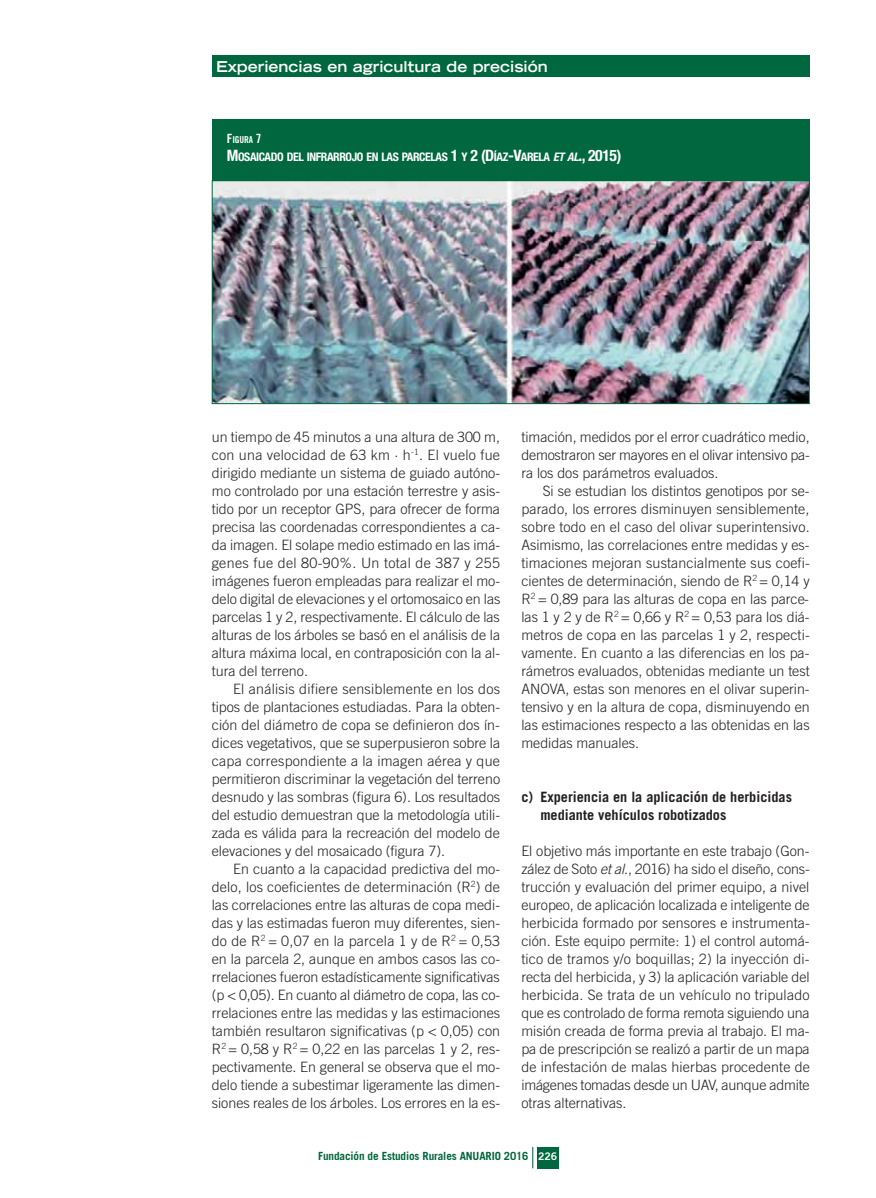
<style>
.page{position:relative;width:876px;height:1198px;background:#fff}
.page>*{position:absolute;margin:0;border:0;box-sizing:border-box;transform-origin:0 0}
.t1{font:700 expanded 15px "Trade Gothic LH";color:#fff}
.t2{font:300 14.25px/18px "Trade Gothic";color:#231f20;text-align:justify}
.t3{font:700 14.25px/18px "Trade Gothic";color:#231f20}
.t4{font:700 condensed 11.85px "Helvetica Neue";letter-spacing:-.035em;color:#fff}
.t5{font:700 11.25px "Trade Gothic";letter-spacing:-.01em;color:#00673e}
.t6{font:9.6px "Trade Gothic Bold Cond Twenty";letter-spacing:-.015em;color:#fff}
.s1{font-size:12.75px}
.s2{font-size:15.75px}
.s3{font-style:italic}
.s4{font-family:"Trade Gothic Bold Two";font-weight:400;font-size:10.5px;color:#fff}
</style>
<div class="page">
<div style="left:212px;top:55px;width:597px;height:22px;background:#00673e"></div>
<div style="left:537px;top:1147px;width:21px;height:21px;background:#00673e"></div>
<svg style="left:532px;top:1147px;width:1px;height:21px"></svg>
<div style="left:212px;top:119px;width:597px;height:74px;background:#00673e"></div>
<img style="left:214px;top:182px;width:593px;height:220px">
<div style="left:212px;top:180px;width:597px;height:224px;border:1px solid #00673e"></div>
<p class="t1" style="left:216px;top:61px;width:333px">Experiencias en agricultura de precisión</p>
<p class="t6" style="left:227px;top:136px;width:36px"><span class="s1">F</span>IGURA <span class="s1">7</span></p>
<p class="t4" style="left:227px;top:153px;width:396px"><span class="s2">M</span>OSAICADO DEL INFRARROJO EN LAS PARCELAS <span class="s2">1</span> Y <span class="s2">2 (D</span>ÍAZ<span class="s2">-V</span>ARELA <span class="s3">ET AL</span><span class="s2">., 2015)</span></p>
<p class="t2" style="left:212px;top:429px;width:290px">un tiempo de 45 minutos a una altura de 300 m, con una velocidad de 63 km · h<sup>-1</sup>. El vuelo fue dirigido mediante un sistema de guiado autóno&shy;mo controlado por una estación terrestre y asis&shy;tido por un receptor GPS, para ofrecer de forma precisa las coordenadas correspondientes a ca&shy;da imagen. El solape medio estimado en las imá&shy;genes fue del 80-90%. Un total de 387 y 255 imágenes fueron empleadas para realizar el mo&shy;delo digital de elevaciones y el ortomosaico en las parcelas 1 y 2, respectivamente. El cálculo de las alturas de los árboles se basó en el análisis de la altura máxima local, en contraposición con la al&shy;tura del terreno.</p>
<p class="t2" style="left:212px;top:681px;width:290px;text-indent:21px">El análisis difiere sensiblemente en los dos tipos de plantaciones estudiadas. Para la obten&shy;ción del diámetro de copa se definieron dos ín&shy;dices vegetativos, que se superpusieron sobre la capa correspondiente a la imagen aérea y que permitieron discriminar la vegetación del terreno desnudo y las sombras (figura 6). Los resultados del estudio demuestran que la metodología utili&shy;zada es válida para la recreación del modelo de elevaciones y del mosaicado (figura 7).</p>
<p class="t2" style="left:212px;top:861px;width:290px;text-indent:21px">En cuanto a la capacidad predictiva del mo&shy;delo, los coeficientes de determinación (R<sup>2</sup>) de las correlaciones entre las alturas de copa medi&shy;das y las estimadas fueron muy diferentes, sien&shy;do de R<sup>2</sup> = 0,07 en la parcela 1 y de R<sup>2</sup> = 0,53 en la parcela 2, aunque en ambos casos las co&shy;rrelaciones fueron estadísticamente significativas (p &lt; 0,05). En cuanto al diámetro de copa, las co&shy;rrelaciones entre las medidas y las estimaciones también resultaron significativas (p &lt; 0,05) con R<sup>2</sup> = 0,58 y R<sup>2</sup> = 0,22 en las parcelas 1 y 2, res&shy;pectivamente. En general se observa que el mo&shy;delo tiende a subestimar ligeramente las dimen&shy;siones reales de los árboles. Los errores en la es-</p>
<p class="t2" style="left:521px;top:429px;width:290px">timación, medidos por el error cuadrático medio, demostraron ser mayores en el olivar intensivo pa&shy;ra los dos parámetros evaluados.</p>
<p class="t2" style="left:521px;top:483px;width:290px;text-indent:21px">Si se estudian los distintos genotipos por se&shy;parado, los errores disminuyen sensiblemente, sobre todo en el caso del olivar superintensivo.<br>Asimismo, las correlaciones entre medidas y es&shy;timaciones mejoran sustancialmente sus coefi&shy;cientes de determinación, siendo de R<sup>2</sup> = 0,14 y R<sup>2</sup> = 0,89 para las alturas de copa en las parce&shy;las 1 y 2 y de R<sup>2</sup> = 0,66 y R<sup>2</sup> = 0,53 para los diá&shy;metros de copa en las parcelas 1 y 2, respecti&shy;vamente. En cuanto a las diferencias en los pa&shy;rámetros evaluados, obtenidas mediante un test ANOVA, estas son menores en el olivar superin&shy;tensivo y en la altura de copa, disminuyendo en las estimaciones respecto a las obtenidas en las medidas manuales.</p>
<p class="t3" style="left:540px;top:789px;width:253px;text-indent:-19px">c) Experiencia en la aplicación de herbicidas mediante vehículos robotizados</p>
<p class="t2" style="left:521px;top:843px;width:290px">El objetivo más importante en este trabajo (Gon&shy;zález de Soto <span class="s3">et al</span>., 2016) ha sido el diseño, cons&shy;trucción y evaluación del primer equipo, a nivel europeo, de aplicación localizada e inteligente de herbicida formado por sensores e instrumenta&shy;ción. Este equipo permite: 1) el control automá&shy;tico de tramos y/o boquillas; 2) la inyección di&shy;recta del herbicida, y 3) la aplicación variable del herbicida. Se trata de un vehículo no tripulado que es controlado de forma remota siguiendo una misión creada de forma previa al trabajo. El ma&shy;pa de prescripción se realizó a partir de un mapa de infestación de malas hierbas procedente de imágenes tomadas desde un UAV, aunque admite otras alternativas.</p>
<p class="t5" style="left:318px;top:1152px;width:240px">Fundación de Estudios Rurales ANUARIO 2016 <span class="s4">226</span></p>
</div>
